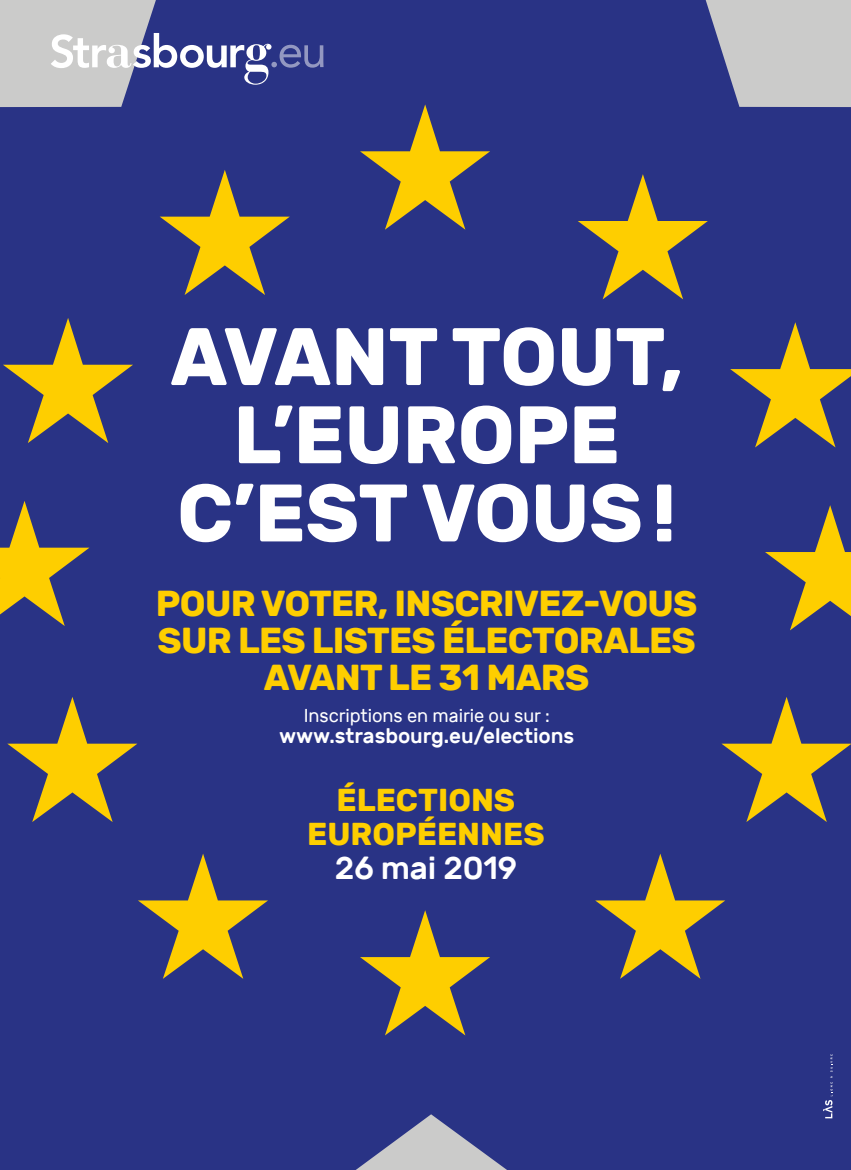
<style>
.page{position:relative;width:851px;height:1170px;background:#fff}
.page>*{position:absolute;margin:0;border:0;box-sizing:border-box;transform-origin:0 0}
.t1{font:700 81.3px/78.2px "Rubik";letter-spacing:-.005em;color:#fff;text-align:center}
.t2{font:700 36px/37.2px "Rubik";letter-spacing:-.02em;color:#fece00;text-align:center}
.t3{font:500 31.95px "Rubik";letter-spacing:-.005em;color:#fff}
.t4{font:700 31.5px/33.5px "Rubik";color:#fece00;text-align:center}
.t5{font:500 21.15px "Rubik";letter-spacing:-.005em;color:#fff}
.t6{font:18.6px "Rubik";letter-spacing:-.005em;color:#fff}
</style>
<div class="page">
<div style="left:0;top:0;width:850px;height:1169px;background:#293385"></div>
<svg style="left:721px;top:696px;width:129px;height:126px;background:#6e6559"></svg>
<svg style="left:360px;top:104px;width:130px;height:126px;background:#6e6559"></svg>
<svg style="left:360px;top:910px;width:130px;height:125px;background:#6e6559"></svg>
<svg style="left:138px;top:853px;width:130px;height:125px;background:#6e6559"></svg>
<svg style="left:730px;top:322px;width:120px;height:125px;background:#746956"></svg>
<svg style="left:3px;top:318px;width:130px;height:125px;background:#6e6559"></svg>
<svg style="left:577px;top:174px;width:130px;height:125px;background:#6e6559"></svg>
<svg style="left:160px;top:170px;width:130px;height:125px;background:#6e6559"></svg>
<svg style="left:595px;top:853px;width:130px;height:125px;background:#6e6559"></svg>
<svg style="left:0;top:501px;width:89px;height:125px;background:#7d704f"></svg>
<svg style="left:764px;top:505px;width:86px;height:125px;background:#7a6e52"></svg>
<svg style="left:7px;top:696px;width:130px;height:126px;background:#6e6559"></svg>
<svg style="left:823px;top:1054px;width:9px;height:64px"></svg>
<svg style="left:51px;top:33px;width:272px;height:52px"></svg>
<p class="t1" style="left:170px;top:318px;width:514px">AVANT TOUT,<br>L’EUROPE<br>C’EST VOUS!</p>
<p class="t2" style="left:156px;top:585px;width:543px">POUR VOTER, INSCRIVEZ-VOUS<br>SUR LES LISTES ÉLECTORALES<br>AVANT LE 31 MARS</p>
<p class="t6" style="left:304px;top:705px;width:247px">Inscriptions en mairie ou sur :</p>
<p class="t5" style="left:279px;top:724px;width:297px">www.strasbourg.eu/elections</p>
<p class="t4" style="left:307px;top:783px;width:239px">ÉLECTIONS<br>EUROPÉENNES</p>
<p class="t3" style="left:335px;top:849px;width:184px">26 mai 2019</p>
</div>
